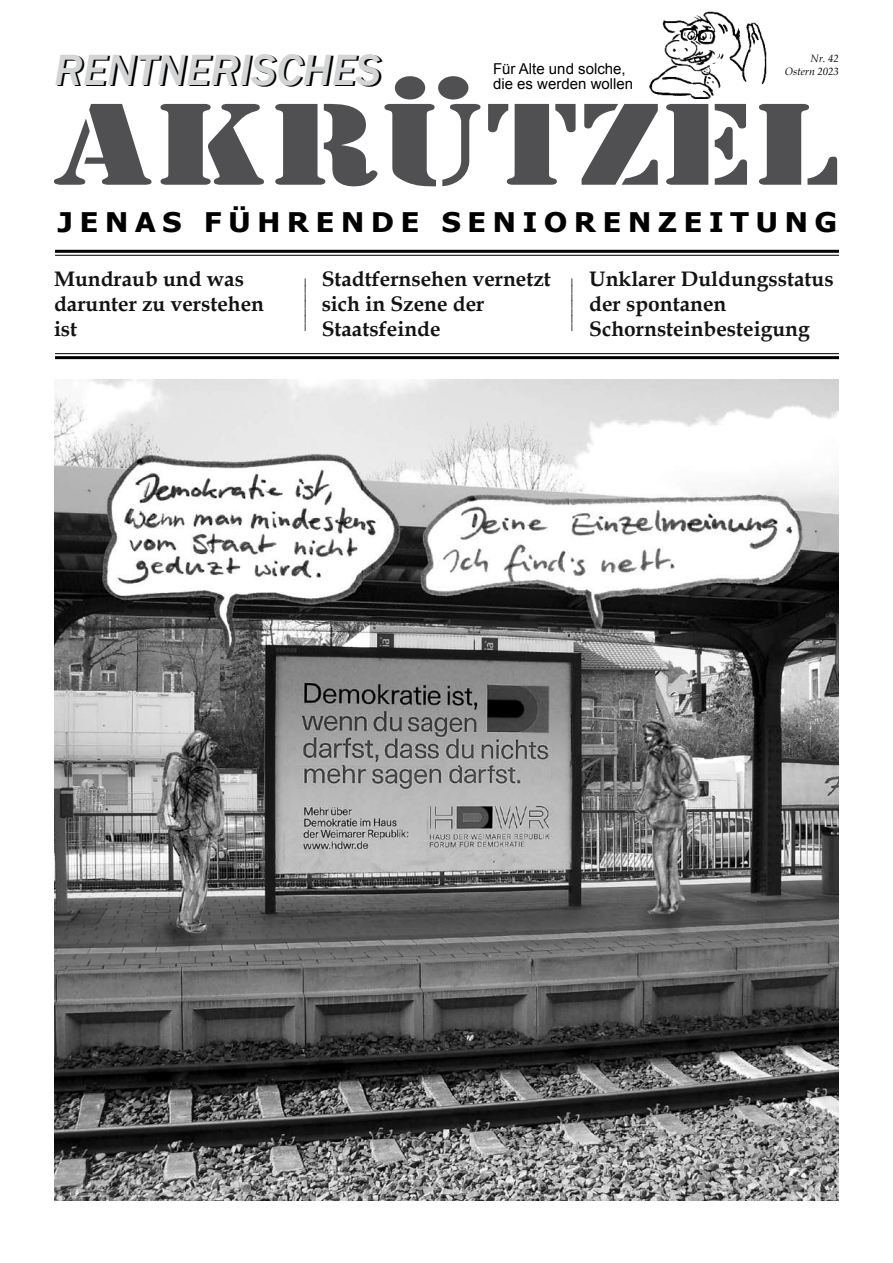
<style>
.page{position:relative;width:893px;height:1263px;background:#fff}
.page>*{position:absolute;margin:0;border:0;box-sizing:border-box;transform-origin:0 0}
.t1{font:108px "Stencil Std";color:#505052;scale:1.3 1}
.t2{font:italic 500 45px "Franklin Gothic";color:#000}
.t3{font:700 27px "Tahoma";letter-spacing:.23em;color:#000;scale:1.11 1}
.t4{font:700 21px/25.2px "Book Antiqua";color:#131314}
.t5{font:15px/15px "Arial";color:#000}
.t6{font:15px "Book Antiqua";color:#000}
.t7{font:italic 10.65px/12.8px "Book Antiqua";color:#000;text-align:right}
</style>
<div class="page">
<hr style="left:55px;top:250px;width:784px;height:3px;background:#000">
<hr style="left:55px;top:255px;width:784px;height:1px;background:#000">
<hr style="left:55px;top:353px;width:784px;height:1px;background:#000">
<hr style="left:55px;top:356px;width:784px;height:3px;background:#000">
<img style="left:649px;top:11px;width:118px;height:88px">
<img style="left:54px;top:379px;width:785px;height:821px">
<p class="t5" style="left:493px;top:61px;width:142px">Für Alte und solche, die es werden wollen</p>
<p class="t7" style="left:785px;top:51px;width:56px">Nr. 42<br>Ostern 2023</p>
<h2 class="t2" style="left:56px;top:44px;width:328px">RENTNERISCHES</h2>
<h1 class="t1" style="left:55px;top:75px;width:603px">AKRÜTZEL</h1>
<p class="t3" style="left:58px;top:203px;width:703px">JENAS FÜHRENDE SENIORENZEITUNG</p>
<p class="t4" style="left:54px;top:266px;width:211px">Mundraub und was darunter zu verstehen ist</p>
<p class="t4" style="left:322px;top:266px;width:231px">Stadtfernsehen vernetzt sich in Szene der<br>Staatsfeinde</p>
<p class="t4" style="left:589px;top:266px;width:246px">Unklarer Duldungsstatus der spontanen<br>Schornsteinbesteigung</p>
<p class="t6" style="left:288px;top:331px;width:54px;rotate:-90deg">_______</p>
<p class="t6" style="left:555px;top:331px;width:54px;rotate:-90deg">_______</p>
</div>
